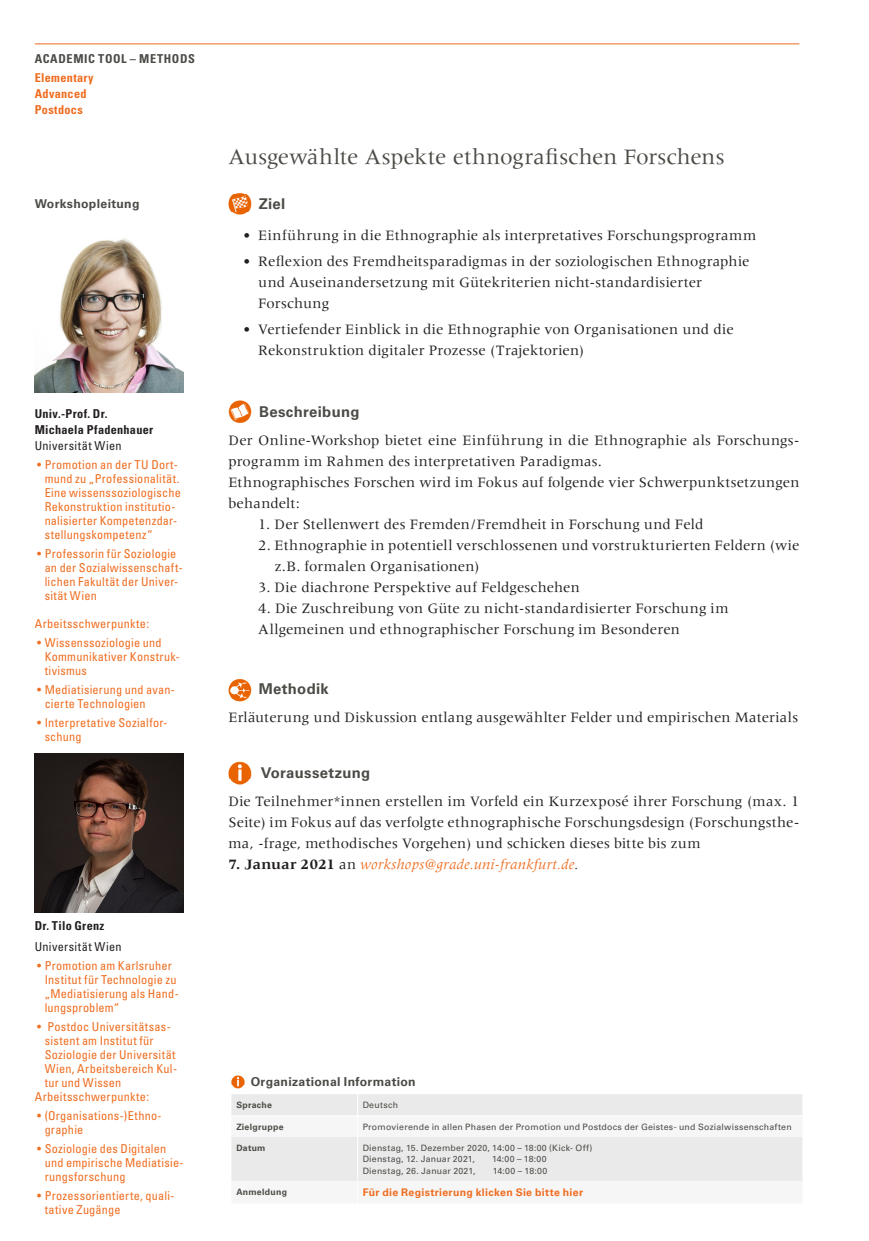
<style>
.page{position:relative;width:869px;height:1241px;background:#fff}
.page>*{position:absolute;margin:0;border:0;box-sizing:border-box;transform-origin:0 0}
.Kurse{font:22.75px "Meridien LT Std";letter-spacing:-.005em;color:#4c4b46}
.Mengentext{font:14.88px/21px "Meridien LT Std";letter-spacing:.01em;color:#231f20}
.Mengentext-2{font:italic 14.88px "Meridien LT Std";letter-spacing:.01em;color:#ef6d20}
.Objective_Descriptio{font:700 14.88px "Univers LT Std";letter-spacing:.02em;color:#4c4b46}
.Mengentext-3{font:700 14.88px "Univers LT Std";letter-spacing:.015em;color:#4c4b46}
.Trainer_Biografie{font:condensed 12.25px/14px "Univers LT Std";letter-spacing:.02em;color:#ef6d20}
.Bild{font:700 condensed 12.25px/15.8px "Univers LT Std";letter-spacing:.02em;color:#231f20}
.Trainer_Einrichtung{font:condensed 12.25px "Univers LT Std";letter-spacing:.025em;color:#231f20}
.Kopf_links_Einstufun{font:700 condensed 12.25px "Univers LT Std";letter-spacing:.025em;color:#ef6d20}
.Tabelle_Headline{font:700 12.25px "Univers LT Std";letter-spacing:.025em;color:#4c4b46}
.Kopf_Tools{font:700 condensed 12.25px "Univers LT Std";letter-spacing:.05em;color:#4c4b46}
.Headlines__Trainer{font:700 12.25px "Univers LT Std";letter-spacing:.025em;color:#4c4b46}
.Trainer_Name{font:700 condensed 12.25px "Univers LT Std";letter-spacing:.02em;color:#231f20}
.Tabelle_Mengentext{font:700 10.5px "Univers LT Std";letter-spacing:.03em;color:#ef6d20}
.Tabelle_Mengentext-2{font:8.75px "Univers LT Std";letter-spacing:.03em;color:#4c4b46}
.Tabelle_Bold{font:700 8.75px "Univers LT Std";letter-spacing:.03em;color:#4c4b46}
.s1{font-family:"Meridien";font-weight:700;font-style:normal;color:#231f20}
.s2{font-style:normal;color:#231f20}
.s3{color:#231f20}
</style>
<div class="page">
<hr style="left:35px;top:43px;width:764px;height:1px;background:#ef6d20">
<img style="left:228px;top:192px;width:23px;height:23px">
<img style="left:228px;top:400px;width:24px;height:23px">
<img style="left:228px;top:679px;width:23px;height:22px">
<img style="left:228px;top:761px;width:23px;height:24px">
<img style="left:35px;top:238px;width:149px;height:154px">
<svg style="left:231px;top:1075px;width:13px;height:13px"></svg>
<div style="left:231px;top:1094px;width:571px;height:21px;background:#eaeaea"></div>
<div style="left:231px;top:1137px;width:571px;height:44px;background:#eaeaea"></div>
<svg style="left:357px;top:1094px;width:1px;height:21px"></svg>
<hr style="left:357px;top:1136px;width:1px;height:44px;background:#fff">
<img style="left:35px;top:753px;width:149px;height:159px">
<p class="Kopf_Tools" style="left:35px;top:52px;width:161px">ACADEMIC TOOL – METHODS</p>
<p class="Kopf_links_Einstufun" style="left:35px;top:70px;width:60px">Elementary</p>
<p class="Kopf_links_Einstufun" style="left:35px;top:86px;width:53px">Advanced</p>
<p class="Kopf_links_Einstufun" style="left:35px;top:102px;width:50px">Postdocs</p>
<p class="Headlines__Trainer" style="left:35px;top:197px;width:106px">Workshopleitung</p>
<p class="Bild" style="left:35px;top:406px;width:120px">Univ.-Prof. Dr.<br>Michaela Pfadenhauer</p>
<p class="Trainer_Einrichtung" style="left:35px;top:438px;width:88px">Universität Wien</p>
<p class="Trainer_Biografie" style="left:45px;top:457px;width:138px;text-indent:-7px">• Promotion an der TU Dort&shy;mund zu „Professionalität.<br>Eine wissenssoziologische<br>Rekonstruktion institutio&shy;nalisierter Kompetenzdar&shy;stellungskompetenz“</p>
<p class="Trainer_Biografie" style="left:45px;top:546px;width:139px;text-indent:-7px">• Professorin für Soziologie an der Sozialwissenschaft&shy;lichen Fakultät der Univer&shy;sität Wien</p>
<p class="Trainer_Biografie" style="left:35px;top:616px;width:116px">Arbeitsschwerpunkte:</p>
<p class="Trainer_Biografie" style="left:45px;top:635px;width:137px;text-indent:-7px">• Wissenssoziologie und<br>Kommunikativer Konstruk&shy;tivismus</p>
<p class="Trainer_Biografie" style="left:45px;top:682px;width:132px;text-indent:-7px">• Mediatisierung und avan&shy;cierte Technologien</p>
<p class="Trainer_Biografie" style="left:45px;top:715px;width:124px;text-indent:-7px">• Interpretative Sozialfor&shy;schung</p>
<p class="Trainer_Name" style="left:35px;top:917px;width:71px">Dr. Tilo Grenz</p>
<p class="Trainer_Einrichtung" style="left:35px;top:938px;width:88px">Universität Wien</p>
<p class="Trainer_Biografie" style="left:45px;top:957px;width:135px;text-indent:-7px">• Promotion am Karlsruher<br>Institut für Technologie zu „Mediatisierung als Hand&shy;lungsproblem“</p>
<p class="Trainer_Biografie" style="left:45px;top:1018px;width:134px;text-indent:-7px">• Postdoc Universitätsas&shy;sistent am Institut für<br>Soziologie der Universität<br>Wien, Arbeitsbereich Kul&shy;tur und Wissen</p>
<p class="Trainer_Biografie" style="left:35px;top:1088px;width:116px">Arbeitsschwerpunkte:</p>
<p class="Trainer_Biografie" style="left:45px;top:1107px;width:118px;text-indent:-7px">• (Organisations-)Ethno&shy;graphie</p>
<p class="Trainer_Biografie" style="left:45px;top:1140px;width:140px;text-indent:-7px">• Soziologie des Digitalen und empirische Mediatisie&shy;rungsforschung</p>
<p class="Trainer_Biografie" style="left:45px;top:1187px;width:131px;text-indent:-7px">• Prozessorientierte, quali&shy;tative Zugänge</p>
<p class="Kurse" style="left:228px;top:144px;width:497px">Ausgewählte Aspekte ethnografischen Forschens</p>
<p class="Objective_Descriptio" style="left:259px;top:195px;width:28px">Ziel</p>
<p class="Mengentext" style="left:243px;top:224px;width:514px">• Einführung in die Ethnographie als interpretatives Forschungsprogramm</p>
<p class="Mengentext" style="left:258px;top:250px;width:492px;text-indent:-15px">• Reflexion des Fremdheitsparadigmas in der soziologischen Ethnographie und Auseinandersetzung mit Gütekriterien nicht-standardisierter<br>Forschung</p>
<p class="Mengentext" style="left:258px;top:318px;width:477px;text-indent:-15px">• Vertiefender Einblick in die Ethnographie von Organisationen und die<br>Rekonstruktion digitaler Prozesse (Trajektorien)</p>
<p class="Objective_Descriptio" style="left:259px;top:403px;width:102px">Beschreibung</p>
<p class="Mengentext" style="left:228px;top:429px;width:572px">Der Online-Workshop bietet eine Einführung in die Ethnographie als Forschungs&shy;programm im Rahmen des interpretativen Paradigmas.</p>
<p class="Mengentext" style="left:228px;top:471px;width:572px">Ethnographisches Forschen wird im Fokus auf folgende vier Schwerpunktsetzungen behandelt:</p>
<p class="Mengentext" style="left:258px;top:513px;width:446px">1. Der Stellenwert des Fremden/Fremdheit in Forschung und Feld</p>
<p class="Mengentext" style="left:258px;top:534px;width:542px">2. Ethnographie in potentiell verschlossenen und vorstrukturierten Feldern (wie</p>
<p class="Mengentext" style="left:274px;top:555px;width:207px">z.B. formalen Organisationen)</p>
<p class="Mengentext" style="left:258px;top:576px;width:323px">3. Die diachrone Perspektive auf Feldgeschehen</p>
<p class="Mengentext" style="left:258px;top:597px;width:471px">4. Die Zuschreibung von Güte zu nicht-standardisierter Forschung im</p>
<p class="Mengentext" style="left:258px;top:618px;width:423px">Allgemeinen und ethnographischer Forschung im Besonderen</p>
<p class="Objective_Descriptio" style="left:258px;top:680px;width:71px">Methodik</p>
<p class="Mengentext" style="left:228px;top:706px;width:571px">Erläuterung und Diskussion entlang ausgewählter Felder und empirischen Materials</p>
<p class="Mengentext-3" style="left:260px;top:764px;width:111px">Voraussetzung</p>
<p class="Mengentext" style="left:228px;top:790px;width:572px;text-align:justify">Die Teilnehmer*innen erstellen im Vorfeld ein Kurzexposé ihrer Forschung (max. 1<br>Seite) im Fokus auf das verfolgte ethnographische Forschungsdesign (Forschungsthe&shy;ma, -frage, methodisches Vorgehen) und schicken dieses bitte bis zum</p>
<p class="Mengentext-2" style="left:228px;top:856px;width:351px"><span class="s1">7. Januar 2021</span> <span class="s2">an</span> workshops@grade.uni-frankfurt.de<span class="s3">.</span></p>
<p class="Tabelle_Headline" style="left:251px;top:1074px;width:166px">Organizational Information</p>
<p class="Tabelle_Bold" style="left:236px;top:1099px;width:37px">Sprache</p>
<p class="Tabelle_Mengentext-2" style="left:362px;top:1099px;width:37px">Deutsch</p>
<p class="Tabelle_Bold" style="left:236px;top:1121px;width:49px">Zielgruppe</p>
<p class="Tabelle_Mengentext-2" style="left:362px;top:1121px;width:430px">Promovierende in allen Phasen der Promotion und Postdocs der Geistes- und Sozialwissenschaften</p>
<p class="Tabelle_Bold" style="left:236px;top:1142px;width:31px">Datum</p>
<p class="Tabelle_Mengentext-2" style="left:362px;top:1142px;width:231px">Dienstag, 15. Dezember 2020, 14:00 – 18:00 (Kick- Off)</p>
<p class="Tabelle_Mengentext-2" style="left:362px;top:1153px;width:114px">Dienstag, 12. Januar 2021,</p>
<p class="Tabelle_Mengentext-2" style="left:492px;top:1153px;width:56px">14:00 – 18:00</p>
<p class="Tabelle_Mengentext-2" style="left:362px;top:1165px;width:114px">Dienstag, 26. Januar 2021,</p>
<p class="Tabelle_Mengentext-2" style="left:492px;top:1165px;width:56px">14:00 – 18:00</p>
<p class="Tabelle_Bold" style="left:236px;top:1186px;width:52px">Anmeldung</p>
<p class="Tabelle_Mengentext" style="left:362px;top:1185px;width:222px">Für die Registrierung klicken Sie bitte hier</p>
</div>
